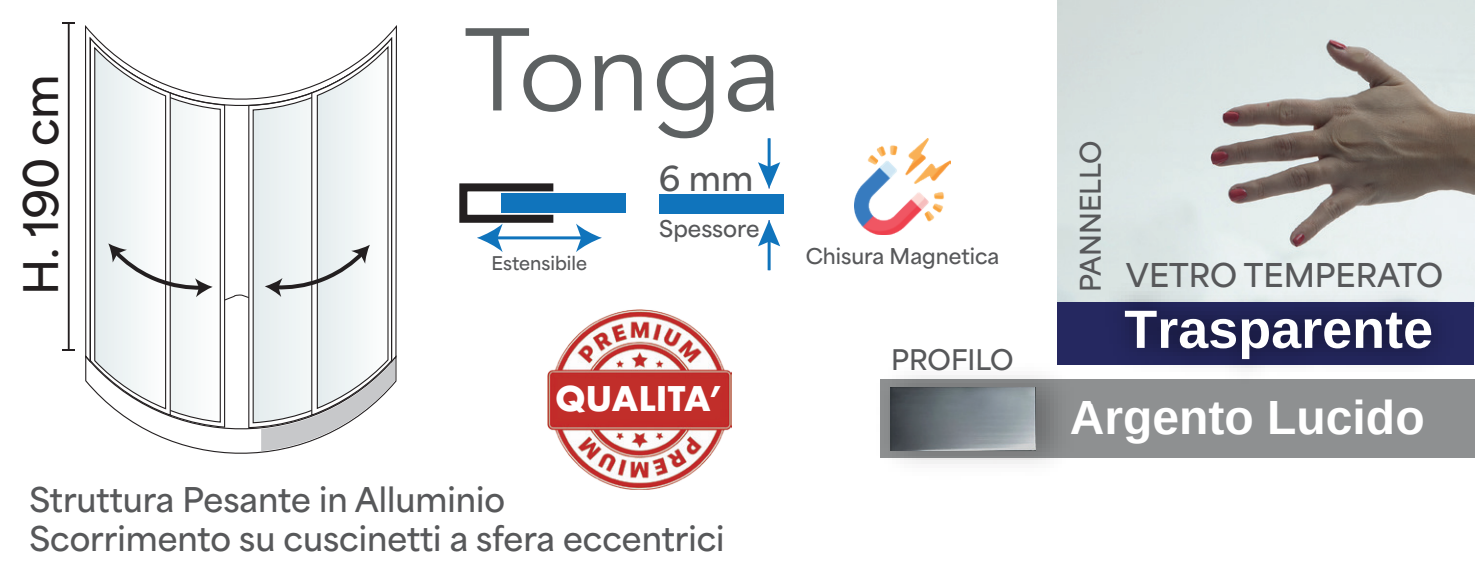
<style>
.page{position:relative;width:1475px;height:567px;background:#fff}
.page>*{position:absolute;margin:0;border:0;box-sizing:border-box;transform-origin:0 0}
.t1{font:116px "Avenir";color:#5d6162}
.t2{font:700 54px "Arimo";color:#fff}
.t3{font:700 48px "Arimo";color:#fff}
.t4{font:600 44.8px "Area Normal";color:#231f20}
.t5{font:700 33.2px "Futura";color:#fff}
.t6{font:600 32.4px "Area Normal";color:#57585a}
.t7{font:600 32px/38.4px "Area Normal";color:#57585a}
.t8{font:600 30.8px "Area Normal";color:#57585a}
.t9{font:600 26.8px "Area Normal";color:#57585a}
.t10{font:600 21.6px "Area Normal";color:#57585a}
.t11{font:600 20.4px "Area Normal";color:#57585a}
.t12{font:600 17.6px "Area Normal";color:#57585a}
</style>
<div class="page">
<img style="left:1057px;top:0;width:416px;height:302px">
<div style="left:879px;top:379px;width:594px;height:79px;background:#8e9091"></div>
<div style="left:1057px;top:302px;width:416px;height:62px;background:#252860"></div>
<img style="left:1088px;top:268px;width:380px;height:104px">
<div style="left:501px;top:194px;width:124px;height:19px;background:#1074bc"></div>
<div style="left:459px;top:183px;width:98px;height:40px;border:8px solid #231f20"></div>
<hr style="left:495px;top:236px;width:88px;height:3px;background:#1074bc">
<svg style="left:477px;top:224px;width:25px;height:28px"></svg>
<svg style="left:576px;top:224px;width:25px;height:28px"></svg>
<div style="left:659px;top:195px;width:124px;height:19px;background:#1074bc"></div>
<hr style="left:767px;top:138px;width:3px;height:33px;background:#1074bc">
<svg style="left:758px;top:162px;width:22px;height:27px"></svg>
<hr style="left:767px;top:238px;width:3px;height:32px;background:#1074bc">
<svg style="left:758px;top:220px;width:22px;height:26px"></svg>
<img style="left:879px;top:364px;width:201px;height:100px">
<img style="left:890px;top:388px;width:145px;height:62px">
<svg style="left:85px;top:365px;width:312px;height:89px"></svg>
<svg style="left:85px;top:25px;width:312px;height:340px"></svg>
<hr style="left:68px;top:23px;width:2px;height:327px;background:#231f20">
<svg style="left:63px;top:22px;width:12px;height:2px"></svg>
<svg style="left:63px;top:349px;width:12px;height:2px"></svg>
<svg style="left:252px;top:36px;width:143px;height:415px"></svg>
<svg style="left:89px;top:36px;width:132px;height:387px"></svg>
<img style="left:854px;top:138px;width:96px;height:97px">
<img style="left:547px;top:310px;width:184px;height:179px">
<h3 class="t4" style="left:1px;top:295px;width:223px;rotate:-90deg">H. 190 cm</h3>
<h1 class="t1" style="left:464px;top:1px;width:320px">Tonga</h1>
<p class="t12" style="left:491px;top:247px;width:97px">Estensibile</p>
<p class="t6" style="left:659px;top:149px;width:96px">6 mm</p>
<p class="t10" style="left:659px;top:209px;width:102px">Spessore</p>
<p class="t5" style="left:555px;top:374px;width:169px">QUALITA’</p>
<p class="t7" style="left:29px;top:477px;width:696px">Struttura Pesante in Alluminio<br>Scorrimento su cuscinetti a sfera eccentrici</p>
<p class="t11" style="left:805px;top:238px;width:195px">Chisura Magnetica</p>
<p class="t9" style="left:891px;top:336px;width:124px">PROFILO</p>
<p class="t9" style="left:1066px;top:292px;width:153px;rotate:-90deg">PANNELLO</p>
<p class="t8" style="left:1125px;top:248px;width:319px">VETRO TEMPERATO</p>
<h2 class="t2" style="left:1124px;top:292px;width:310px">Trasparente</h2>
<h3 class="t3" style="left:1069px;top:385px;width:356px">Argento Lucido</h3>
</div>
